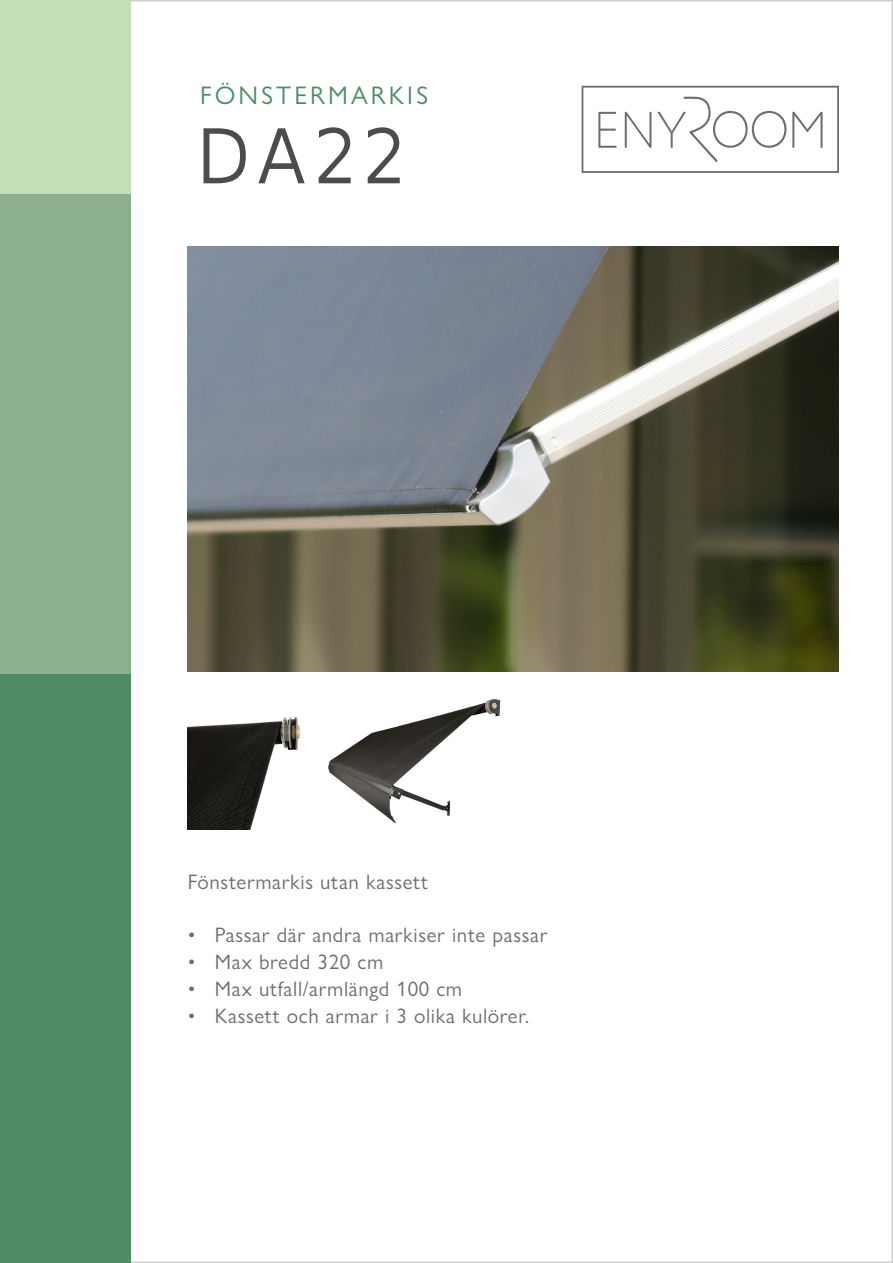
<style>
.page{position:relative;width:893px;height:1263px;background:#fff}
.page>*{position:absolute;margin:0;border:0;box-sizing:border-box;transform-origin:0 0}
.t1{font:79.5px "Gillius ADF";color:#4b4c4d}
.Prod_kategori_s1{font:25.5px "Gill Sans Nova";letter-spacing:.12em;color:#4d8c65}
.Brödtext_s1{font:21px "Gill Sans Nova";letter-spacing:.03em;color:#6c6d70}
</style>
<div class="page">
<img style="left:188px;top:246px;width:651px;height:426px">
<img style="left:328px;top:699px;width:173px;height:125px">
<img style="left:188px;top:717px;width:113px;height:112px">
<svg style="left:582px;top:86px;width:257px;height:87px"></svg>
<div style="left:0;top:674px;width:131px;height:589px;background:#4d8c65"></div>
<div style="left:0;top:0;width:131px;height:195px;background:#c1e0b8"></div>
<div style="left:0;top:195px;width:131px;height:479px;background:#8caf8d"></div>
<p class="Prod_kategori_s1" style="left:200px;top:80px;width:229px">FÖNSTERMARKIS</p>
<p class="t1" style="left:198px;top:108px;width:207px">DA22</p>
<p class="Brödtext_s1" style="left:188px;top:869px;width:242px">Fönstermarkis utan kassett</p>
<p class="Brödtext_s1" style="left:188px;top:922px;width:361px">• Passar där andra markiser inte passar</p>
<p class="Brödtext_s1" style="left:188px;top:949px;width:197px">• Max bredd 320 cm</p>
<p class="Brödtext_s1" style="left:188px;top:976px;width:276px">• Max utfall/armlängd 100 cm</p>
<p class="Brödtext_s1" style="left:188px;top:1003px;width:343px">• Kassett och armar i 3 olika kulörer.</p>
</div>
